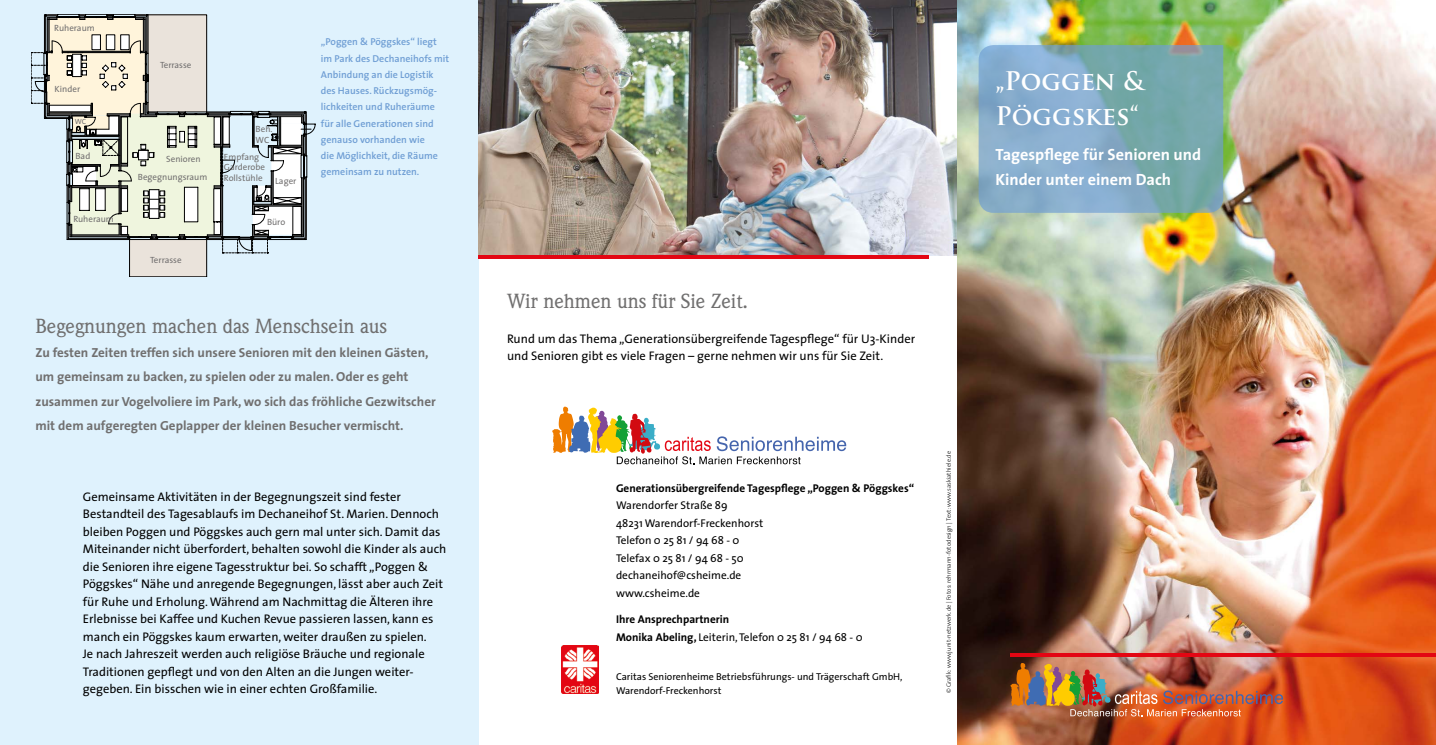
<style>
.page{position:relative;width:1436px;height:745px;background:#fff}
.page>*{position:absolute;margin:0;border:0;box-sizing:border-box;transform-origin:0 0}
.t1{font:700 25px/35px "Trajan Pro";color:#fff}
.t2{font:500 20px "Weidemann";letter-spacing:-.005em;color:#706f6f}
.t3{font:700 16.25px/24.4px "The Sans";color:#fff}
.t4{font:700 13.12px/24.4px "The Sans";color:#706f6f}
.t5{font:12.5px/17.5px "The Sans";color:#000}
.t6{font:11.25px/17.5px "The Sans";color:#000}
.t7{font:700 11.25px/17.5px "The Sans";color:#000}
.t8{font:600 10px/16.2px "The Sans";color:#6f9ed4}
.t9{font:10px/13.1px "The Sans";color:#000}
.t10{font:9px/10.8px "The Sans";color:#716f6f}
.t11{font:7.5px "The Sans";color:#716f6f}
.t12{font:300 6.25px "The Sans";color:#000}
.s1{font-weight:400}
</style>
<div class="page">
<div style="left:0;top:0;width:478px;height:744px;background:#dff2fd"></div>
<img style="left:478px;top:0;width:479px;height:255px">
<hr style="left:478px;top:255px;width:450px;height:4px;background:#e30613">
<svg style="left:552px;top:406px;width:294px;height:58px"></svg>
<img style="left:957px;top:0;width:478px;height:744px">
<svg style="left:1010px;top:652px;width:425px;height:4px;background:#dc2223"></svg>
<svg style="left:978px;top:45px;width:244px;height:168px;background:#80abbe"></svg>
<img style="left:1010px;top:662px;width:272px;height:54px">
<img style="left:561px;top:645px;width:37px;height:48px">
<svg style="left:31px;top:14px;width:284px;height:263px"></svg>
<p class="t10" style="left:54px;top:23px;width:42px">Ruheraum</p>
<p class="t10" style="left:55px;top:83px;width:27px">Kinder</p>
<p class="t11" style="left:75px;top:115px;width:13px">WC</p>
<p class="t10" style="left:75px;top:150px;width:16px">Bad</p>
<p class="t10" style="left:73px;top:213px;width:42px">Ruheraum</p>
<p class="t10" style="left:160px;top:60px;width:33px">Terrasse</p>
<p class="t10" style="left:255px;top:124px;width:18px">Beh.<br>WC</p>
<p class="t10" style="left:224px;top:151px;width:43px">Empfang<br>Garderobe<br>Rollstühle</p>
<p class="t10" style="left:166px;top:154px;width:36px">Senioren</p>
<p class="t10" style="left:138px;top:171px;width:71px">Begegnungsraum</p>
<p class="t10" style="left:275px;top:175px;width:23px">Lager</p>
<p class="t10" style="left:267px;top:216px;width:20px">Büro</p>
<p class="t10" style="left:150px;top:254px;width:33px">Terrasse</p>
<p class="t8" style="left:321px;top:33px;width:130px">„Poggen &amp; Pöggskes“ liegt im Park des Dechaneihofs mit<br>Anbindung an die Logistik des Hauses. Rückzugsmög&shy;lichkeiten und Ruheräume für alle Generationen sind genauso vorhanden wie<br>die Möglichkeit, die Räume gemeinsam zu nutzen.</p>
<h2 class="t2" style="left:35px;top:313px;width:353px">Begegnungen machen das Menschsein aus</h2>
<p class="t4" style="left:35px;top:340px;width:402px">Zu festen Zeiten treffen sich unsere Senioren mit den kleinen Gästen, um gemeinsam zu backen, zu spielen oder zu malen. Oder es geht zusammen zur Vogelvoliere im Park, wo sich das fröhliche Gezwitscher mit dem aufgeregten Geplapper der kleinen Besucher vermischt.</p>
<p class="t5" style="left:83px;top:487px;width:365px">Gemeinsame Aktivitäten in der Begegnungszeit sind fester Bestandteil des Tagesablaufs im Dechaneihof St. Marien. Dennoch bleiben Poggen und Pöggskes auch gern mal unter sich. Damit das Miteinander nicht überfordert, behalten sowohl die Kinder als auch die Senioren ihre eigene Tagesstruktur bei. So schafft „Poggen &amp; Pöggskes“ Nähe und anregende Begegnungen, lässt aber auch Zeit für Ruhe und Erholung. Während am Nachmittag die Älteren ihre Erlebnisse bei Kaffee und Kuchen Revue passieren lassen, kann es manch ein Pöggskes kaum erwarten, weiter draußen zu spielen.<br>Je nach Jahreszeit werden auch religiöse Bräuche und regionale Traditionen gepflegt und von den Alten an die Jungen weiter&shy;gegeben. Ein bisschen wie in einer echten Großfamilie.</p>
<h1 class="t1" style="left:995px;top:64px;width:150px">„Poggen &amp;<br>Pöggskes“</h1>
<h3 class="t3" style="left:995px;top:142px;width:207px">Tagespflege für Senioren und<br>Kinder unter einem Dach</h3>
<h2 class="t2" style="left:507px;top:289px;width:243px">Wir nehmen uns für Sie Zeit.</h2>
<p class="t5" style="left:507px;top:329px;width:409px">Rund um das Thema „Generationsübergreifende Tagespflege“ für U3-Kinder und Senioren gibt es viele Fragen – gerne nehmen wir uns für Sie Zeit.</p>
<p class="t7" style="left:616px;top:478px;width:299px">Generationsübergreifende Tagespflege „Poggen &amp; Pöggskes“</p>
<p class="t6" style="left:616px;top:496px;width:149px">Warendorfer Straße 89<br>48231 Warendorf-Freckenhorst<br>Telefon 0 25 81 / 94 68 - 0<br>Telefax 0 25 81 / 94 68 - 50 dechaneihof@csheime.de www.csheime.de</p>
<p class="t7" style="left:616px;top:610px;width:248px">Ihre Ansprechpartnerin<br>Monika Abeling, <span class="s1">Leiterin, Telefon 0 25 81 / 94 68 - 0</span></p>
<p class="t9" style="left:616px;top:669px;width:288px">Caritas Seniorenheime Betriebsführungs- und Trägerschaft GmbH,<br>Warendorf-Freckenhorst</p>
<p class="t12" style="left:943px;top:693px;width:243px;rotate:-90deg">© Grafik: www.junit-netzwerk.de | Fotos: rehrmann-fotodesign | Text: www.saskiathiele.de</p>
</div>
